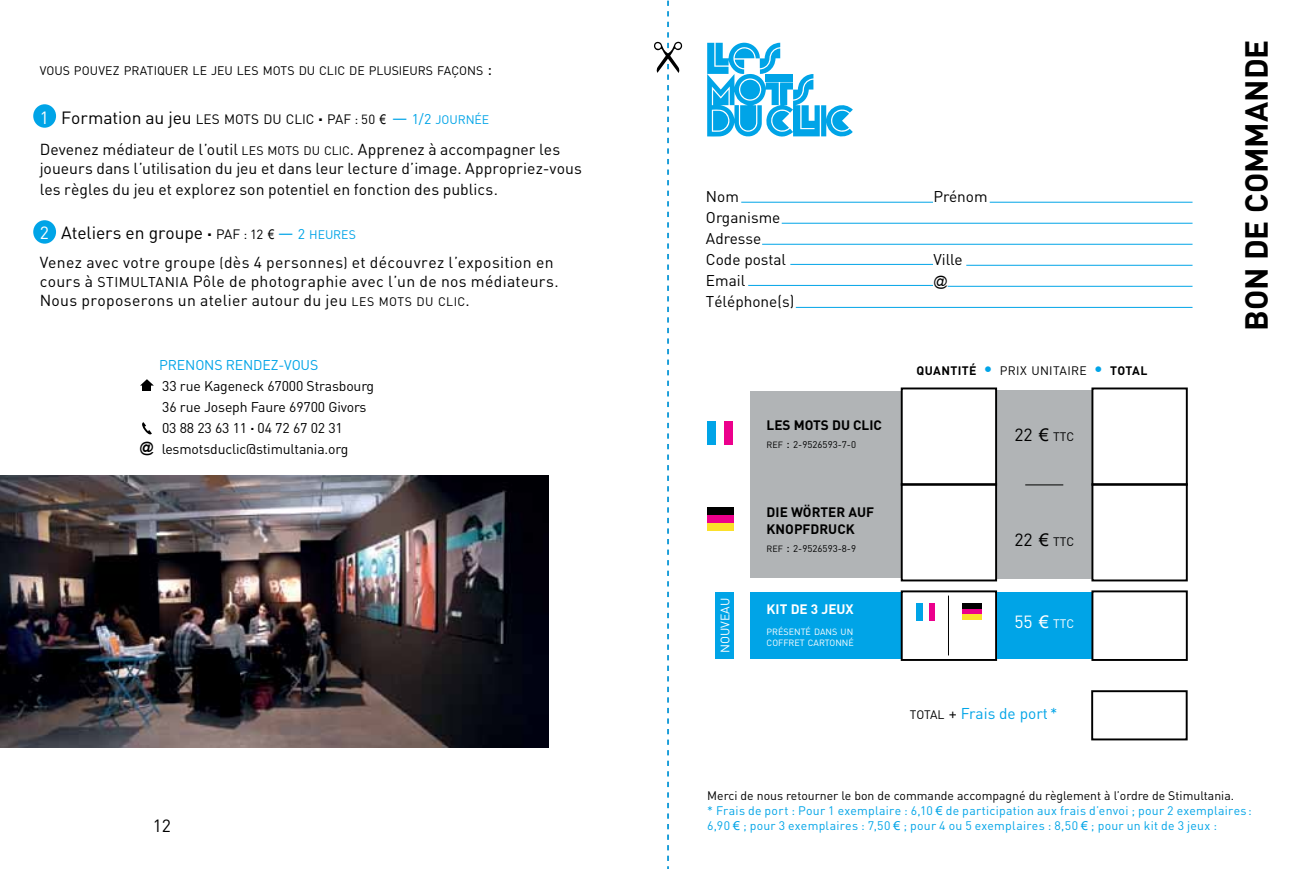
<style>
.page{position:relative;width:1290px;height:869px;background:#fff}
.page>*{position:absolute;margin:0;border:0;box-sizing:border-box;transform-origin:0 0}
.t1{font:700 31.5px "DIN";letter-spacing:-.005em;color:#000}
.t2{font:17.5px "DIN";letter-spacing:-.005em;color:#000}
.t3{font:15.75px/18.9px "DIN";letter-spacing:.01em;color:#000}
.t4{font:15.4px/21px "DIN";color:#000}
.t5{font:15.4px "DIN";color:#00a4e7}
.t6{font:14px "DIN";letter-spacing:-.01em;color:#000}
.t7{font:14px "DIN";color:#00a4e7}
.t8{font:14px "Arial";color:#000}
.t9{font:13.47px "DIN";letter-spacing:-.01em;color:#000}
.t10{font:700 13.47px "DIN";color:#000}
.t11{font:700 13.47px "DIN";color:#fff}
.t12{font:12.25px/14.7px "DIN";letter-spacing:.02em;color:#00a4e7}
.t13{font:12.25px "DIN";color:#000}
.t14{font:700 12.25px "DIN";letter-spacing:.025em;color:#000}
.t15{font:12.25px "DIN";color:#fff}
.t16{font:12.25px "DIN";color:#fff}
.t17{font:9.62px "DIN";color:#000}
.t18{font:8.92px/10.5px "DIN";color:#fff}
.s1{font-size:17.5px}
.s2{font-size:17.5px;color:#fff}
.s3{font-size:13.12px}
.s4{font-family:"Arial Narrow";font-size:13.65px}
.s5{font-size:17.5px;color:#00a4e7}
.s6{font-size:14px;color:#00a4e7}
.s7{font-size:12.25px;color:#00a4e7}
.s8{font-size:12.25px}
.s9{color:#fff}
.s10{font-size:13.47px}
.s11{color:#00a4e7}
.s12{font-size:14px}
.s13{font-size:15.75px}
.s14{font-family:"Arial";font-weight:700}
.s15{font-size:8.92px}
.s16{font-size:12.78px}
.s17{font-weight:400;font-size:17.5px;color:#00a4e7}
.s18{font-weight:400}
.s19{font-family:"Arial";font-size:17.5px}
.s20{font-size:12.25px;color:#000}
.s21{color:#000}
.s22{font-family:"Arial"}
</style>
<div class="page">
<div style="left:33px;top:104px;width:23px;height:24px;background:#00a4e7;border-radius:50%"></div>
<div style="left:33px;top:220px;width:23px;height:23px;background:#00a4e7;border-radius:50%"></div>
<svg style="left:142px;top:422px;width:10px;height:12px"></svg>
<div style="left:142px;top:385px;width:9px;height:5px;background:#000"></div>
<svg style="left:140px;top:379px;width:13px;height:6px"></svg>
<img style="left:0;top:475px;width:549px;height:272px">
<svg style="left:654px;top:0;width:28px;height:868px"></svg>
<hr style="left:741px;top:202px;width:192px;height:1px;background:#00a4e7">
<hr style="left:748px;top:285px;width:185px;height:1px;background:#00a4e7">
<hr style="left:790px;top:264px;width:143px;height:1px;background:#00a4e7">
<hr style="left:782px;top:223px;width:410px;height:1px;background:#00a4e7">
<hr style="left:762px;top:244px;width:430px;height:1px;background:#00a4e7">
<hr style="left:990px;top:202px;width:202px;height:1px;background:#00a4e7">
<hr style="left:948px;top:286px;width:244px;height:1px;background:#00a4e7">
<hr style="left:796px;top:307px;width:396px;height:1px;background:#00a4e7">
<hr style="left:966px;top:265px;width:226px;height:1px;background:#00a4e7">
<svg style="left:707px;top:42px;width:146px;height:95px"></svg>
<div style="left:997px;top:391px;width:94px;height:113px;background:#b1b4b6"></div>
<div style="left:997px;top:499px;width:94px;height:79px;background:#b1b4b6"></div>
<div style="left:1091px;top:690px;width:96px;height:50px;border:2px solid #000"></div>
<div style="left:750px;top:391px;width:152px;height:94px;background:#b1b4b6"></div>
<div style="left:750px;top:484px;width:152px;height:94px;background:#b1b4b6"></div>
<div style="left:901px;top:387px;width:96px;height:98px;border:2px solid #000"></div>
<div style="left:901px;top:483px;width:96px;height:98px;border:2px solid #000"></div>
<div style="left:1091px;top:387px;width:97px;height:98px;border:2px solid #000"></div>
<div style="left:1091px;top:483px;width:97px;height:98px;border:2px solid #000"></div>
<hr style="left:1025px;top:484px;width:38px;height:1px;background:#000">
<div style="left:707px;top:507px;width:27px;height:8px;background:#000"></div>
<div style="left:707px;top:515px;width:27px;height:8px;background:#ec008c"></div>
<div style="left:707px;top:523px;width:27px;height:7px;background:#fbe02b"></div>
<div style="left:707px;top:421px;width:9px;height:23px;background:#00a4e7"></div>
<div style="left:724px;top:421px;width:9px;height:23px;background:#ec008c"></div>
<div style="left:750px;top:592px;width:152px;height:66px;background:#00a4e7"></div>
<div style="left:901px;top:590px;width:96px;height:70px;border:2px solid #000"></div>
<div style="left:997px;top:592px;width:94px;height:66px;background:#00a4e7"></div>
<div style="left:1091px;top:590px;width:97px;height:70px;border:2px solid #000"></div>
<div style="left:715px;top:592px;width:19px;height:66px;background:#00a4e7"></div>
<div style="left:962px;top:602px;width:19px;height:6px;background:#000"></div>
<div style="left:962px;top:608px;width:19px;height:6px;background:#ec008c"></div>
<div style="left:962px;top:614px;width:19px;height:6px;background:#fbe02b"></div>
<hr style="left:948px;top:595px;width:1px;height:60px;background:#000">
<div style="left:917px;top:602px;width:6px;height:18px;background:#00a4e7"></div>
<div style="left:928px;top:602px;width:7px;height:18px;background:#ec008c"></div>
<p class="t13" style="left:40px;top:63px;width:454px">VOUS POUVEZ PRATIQUER LE JEU LES MOTS DU CLIC DE PLUSIEURS FAÇONS <span class="s1">:</span></p>
<p class="t9" style="left:40px;top:111px;width:451px"><span class="s2">1</span> <span class="s1">Formation au jeu</span> LES MOTS DU CLIC <sup>.</sup> PAF <span class="s3">: 50</span> <span class="s4">€</span> <span class="s5">—</span> <span class="s6">1/2</span> <span class="s7">JOURNÉE</span></p>
<p class="t3" style="left:40px;top:140px;width:544px">Devenez médiateur de l’outil <span class="s8">LES MOTS DU CLIC</span>. Apprenez à accompagner les joueurs dans l’utilisation du jeu et dans leur lecture d’image. Appropriez-vous</p>
<p class="t3" style="left:40px;top:179px;width:460px">les règles du jeu et explorez son potentiel en fonction des publics.</p>
<p class="t2" style="left:40px;top:222px;width:318px"><span class="s9">2</span> Ateliers en groupe <sup>.</sup> <span class="s10">PAF</span> <span class="s3">: 12</span> <span class="s4">€</span> <span class="s11">—</span> <span class="s6">2</span> <span class="s7">HEURES</span></p>
<p class="t3" style="left:40px;top:252px;width:515px">Venez avec votre groupe <span class="s12">(</span>dès 4 personnes<span class="s12">)</span> et découvrez l’exposition en</p>
<p class="t6" style="left:40px;top:273px;width:118px"><span class="s13">cours à</span> STIMULTAN</p>
<p class="t3" style="left:40px;top:271px;width:520px;text-indent:136px"><span class="s12">IA</span> Pôle de photographie avec l’un de nos médiateurs.<br>Nous proposerons un atelier autour du jeu <span class="s8">LES MOTS DU CLIC</span>.</p>
<p class="t7" style="left:159px;top:356px;width:151px">prenons rendez-vous</p>
<p class="t6" style="left:162px;top:377px;width:213px">33 rue Kageneck 67000 Strasbourg</p>
<p class="t6" style="left:162px;top:398px;width:206px">36 rue Joseph Faure 69700 Givors</p>
<p class="t6" style="left:162px;top:419px;width:182px">03 88 23 63 11 <sup>.</sup> 04 72 67 02 31</p>
<p class="t6" style="left:140px;top:440px;width:210px"><span class="s14">@</span> lesmotsduclic@stimultania.org</p>
<p class="t2" style="left:153px;top:814px;width:20px">12</p>
<p class="t4" style="left:706px;top:185px;width:35px">Nom</p>
<p class="t4" style="left:933px;top:185px;width:56px">Prénom</p>
<p class="t4" style="left:706px;top:206px;width:82px">Organisme<br>Adresse<br>Code postal</p>
<p class="t4" style="left:933px;top:248px;width:31px">Ville</p>
<p class="t4" style="left:706px;top:269px;width:41px">Email</p>
<p class="t8" style="left:933px;top:271px;width:16px">@</p>
<p class="t4" style="left:706px;top:290px;width:90px">Téléphone(s)</p>
<p class="t15" style="left:717px;top:653px;width:57px;rotate:-90deg">NOUVEAU</p>
<p class="t10" style="left:767px;top:416px;width:47px">LES MOTS</p>
<p class="t10" style="left:832px;top:416px;width:37px">DU CLIC</p>
<p class="t17" style="left:767px;top:438px;width:91px"><span class="s15">REF</span> <span class="s16">:</span> 2-9526593-7-0</p>
<p class="t10" style="left:767px;top:503px;width:8px">DIE</p>
<p class="t10" style="left:791px;top:503px;width:30px">WÖRTER</p>
<p class="t10" style="left:848px;top:503px;width:10px">AUF</p>
<p class="t10" style="left:767px;top:520px;width:19px">KNOPFDRUC</p>
<p class="t10" style="left:846px;top:520px;width:11px">K</p>
<p class="t17" style="left:767px;top:542px;width:91px"><span class="s15">REF</span> <span class="s16">:</span> 2-9526593-8-9</p>
<p class="t11" style="left:767px;top:600px;width:64px">KIT DE 3 JEUX</p>
<p class="t18" style="left:767px;top:626px;width:89px">PRÉSENTÉ DANS UN<br>COFFRET CARTONNÉ</p>
<p class="t14" style="left:916px;top:362px;width:232px">QUANTITÉ <span class="s17">•</span> <span class="s18">PRIX UNITAIRE</span> <span class="s17">•</span> TOTAL</p>
<p class="t13" style="left:1014px;top:428px;width:61px"><span class="s1">22</span> <span class="s19">€</span> TTC</p>
<p class="t13" style="left:1014px;top:533px;width:61px"><span class="s1">22</span> <span class="s19">€</span> TTC</p>
<p class="t16" style="left:1014px;top:616px;width:61px"><span class="s1">55</span> <span class="s19">€</span> TTC</p>
<p class="t5" style="left:910px;top:703px;width:149px"><span class="s20">TOTAL</span> <span class="s21">+</span> Frais de port *</p>
<h1 class="t1" style="left:1236px;top:330px;width:292px;rotate:-90deg">BON DE COMMANDE</h1>
<p class="t12" style="left:707px;top:788px;width:546px"><span class="s21">Merci de nous retourner le bon de commande accompagné du règlement à l’ordre de Stimultania.<br></span>* Frais de port : Pour 1 exemplaire : 6,10 <span class="s22">€</span> de participation aux frais d’envoi ; pour 2 exemplaires:<br>6,90 <span class="s22">€</span> ; pour 3 exemplaires : 7,50 <span class="s22">€</span> ; pour 4 ou 5 exemplaires : 8,50 <span class="s22">€</span> ; pour un kit de 3 jeux :</p>
</div>
